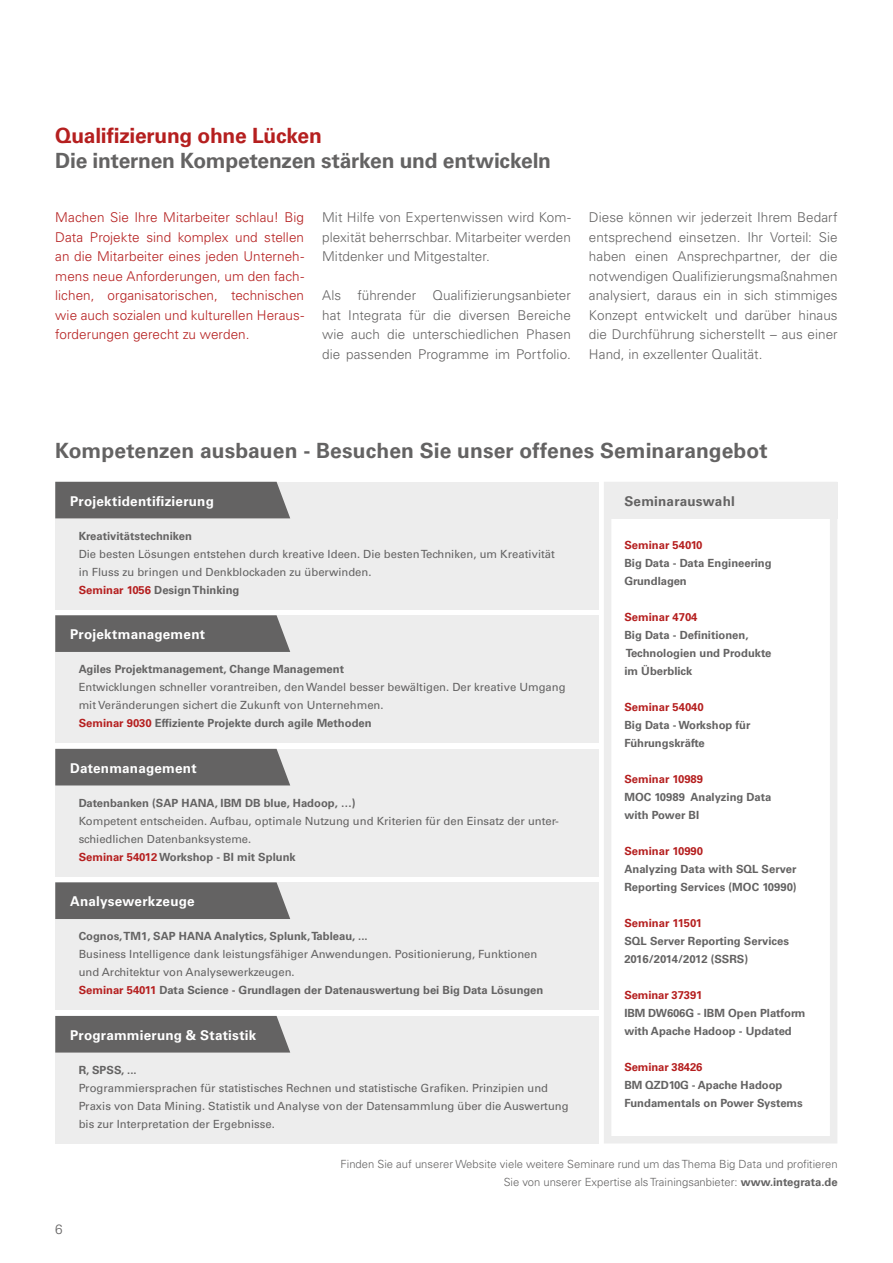
<style>
.page{position:relative;width:893px;height:1263px;background:#fff}
.page>*{position:absolute;margin:0;border:0;box-sizing:border-box;transform-origin:0 0}
.t1{font:700 21px "Univers LT Std";color:#646363}
.t2{font:700 21px "Univers LT Std";letter-spacing:-.015em;color:#b51f1f}
.t3{font:300 13.5px/19.5px "Univers LT Std";letter-spacing:.005em;color:#646363;text-align:justify}
.t4{font:300 13.5px/19.5px "Univers LT Std";letter-spacing:.005em;color:#b51f1f;text-align:justify}
.t5{font:700 13.5px "Univers LT Std";letter-spacing:.015em;color:#fff}
.t6{font:700 13.5px "Univers LT Std";letter-spacing:.015em;color:#646363}
.t7{font:11.25px/18px "Univers LT Std";color:#646363}
.t8{font:700 11.25px/18px "Univers LT Std";color:#646363}
.t9{font:300 11.25px/18px "Univers LT Std";color:#646363;text-align:right}
.t10{font:700 11.25px "Univers LT Std";color:#b51f1f}
.s1{font-weight:700;color:#b51f1f}
.s2{font-weight:700}
</style>
<div class="page">
<div style="left:604px;top:482px;width:233px;height:661px;border:8px solid #ededed"></div>
<div style="left:604px;top:482px;width:233px;height:36px;background:#ededed"></div>
<div style="left:55px;top:482px;width:543px;height:127px;background:#ededed"></div>
<div style="left:55px;top:482px;width:235px;height:36px;background:#646363"></div>
<div style="left:55px;top:615px;width:543px;height:128px;background:#ededed"></div>
<div style="left:55px;top:615px;width:235px;height:37px;background:#646363"></div>
<div style="left:55px;top:749px;width:543px;height:127px;background:#ededed"></div>
<div style="left:55px;top:749px;width:235px;height:36px;background:#646363"></div>
<div style="left:55px;top:882px;width:543px;height:128px;background:#ededed"></div>
<div style="left:55px;top:882px;width:235px;height:37px;background:#646363"></div>
<div style="left:55px;top:1016px;width:543px;height:127px;background:#ededed"></div>
<div style="left:55px;top:1016px;width:235px;height:36px;background:#646363"></div>
<h1 class="t2" style="left:55px;top:123px;width:268px">Qualifizierung ohne Lücken</h1>
<h1 class="t1" style="left:55px;top:149px;width:497px">Die internen Kompetenzen stärken und entwickeln</h1>
<p class="t4" style="left:55px;top:208px;width:250px">Machen Sie Ihre Mitarbeiter schlau! Big Data Projekte sind komplex und stellen an die Mitarbeiter eines jeden Unterneh&shy;mens neue Anforderungen, um den fach&shy;lichen, organisatorischen, technischen wie auch sozialen und kulturellen Heraus&shy;forderungen gerecht zu werden.</p>
<p class="t3" style="left:322px;top:208px;width:250px">Mit Hilfe von Expertenwissen wird Kom&shy;plexität beherrschbar. Mitarbeiter werden Mitdenker und Mitgestalter.</p>
<p class="t3" style="left:322px;top:286px;width:250px">Als führender Qualifizierungsanbieter hat Integrata für die diversen Bereiche wie auch die unterschiedlichen Phasen die passenden Programme im Portfolio.</p>
<p class="t3" style="left:589px;top:208px;width:250px">Diese können wir jederzeit Ihrem Bedarf entsprechend einsetzen. Ihr Vorteil: Sie haben einen Ansprechpartner, der die notwendigen Qualifizierungsmaßnahmen analysiert, daraus ein in sich stimmiges Konzept entwickelt und darüber hinaus die Durchführung sicherstellt – aus einer Hand, in exzellenter Qualität.</p>
<h1 class="t1" style="left:55px;top:438px;width:714px">Kompetenzen ausbauen - Besuchen Sie unser offenes Seminarangebot</h1>
<p class="t5" style="left:70px;top:493px;width:145px">Projektidentifizierung</p>
<p class="t8" style="left:79px;top:527px;width:115px">Kreativitätstechniken</p>
<p class="t7" style="left:79px;top:545px;width:478px">Die besten Lösungen entstehen durch kreative Ideen. Die besten Techniken, um Kreativität in Fluss zu bringen und Denkblockaden zu überwinden.<br><span class="s1">Seminar 1056</span> <span class="s2">Design Thinking</span></p>
<p class="t5" style="left:70px;top:627px;width:136px">Projektmanagement</p>
<p class="t8" style="left:79px;top:660px;width:267px">Agiles Projektmanagement, Change Management</p>
<p class="t7" style="left:79px;top:678px;width:488px">Entwicklungen schneller vorantreiben, den Wandel besser bewältigen. Der kreative Umgang mit Veränderungen sichert die Zukunft von Unternehmen.<br><span class="s1">Seminar 9030</span> <span class="s2">Effiziente Projekte durch agile Methoden</span></p>
<p class="t5" style="left:70px;top:760px;width:128px">Datenmanagement</p>
<p class="t8" style="left:79px;top:794px;width:279px">Datenbanken (SAP HANA, IBM DB blue, Hadoop, …)</p>
<p class="t7" style="left:79px;top:812px;width:482px">Kompetent entscheiden. Aufbau, optimale Nutzung und Kriterien für den Einsatz der unter&shy;schiedlichen Datenbanksysteme.<br><span class="s1">Seminar 54012</span> <span class="s2">Workshop - BI mit Splunk</span></p>
<p class="t5" style="left:70px;top:894px;width:126px">Analysewerkzeuge</p>
<p class="t8" style="left:79px;top:927px;width:290px">Cognos, TM1, SAP HANA Analytics, Splunk, Tableau, ...</p>
<p class="t7" style="left:79px;top:945px;width:466px">Business Intelligence dank leistungsfähiger Anwendungen. Positionierung, Funktionen und Architektur von Analysewerkzeugen.<br><span class="s1">Seminar 54011</span> <span class="s2">Data Science - Grundlagen der Datenauswertung bei Big Data Lösungen</span></p>
<p class="t5" style="left:70px;top:1027px;width:188px">Programmierung &amp; Statistik</p>
<p class="t8" style="left:79px;top:1061px;width:59px">R, SPSS, ...</p>
<p class="t7" style="left:79px;top:1079px;width:491px">Programmiersprachen für statistisches Rechnen und statistische Grafiken. Prinzipien und<br>Praxis von Data Mining. Statistik und Analyse von der Datensammlung über die Auswertung bis zur Interpretation der Ergebnisse.</p>
<p class="t6" style="left:624px;top:493px;width:112px">Seminarauswahl</p>
<p class="t10" style="left:624px;top:538px;width:80px">Seminar 54010</p>
<p class="t8" style="left:624px;top:554px;width:149px">Big Data - Data Engineering<br>Grundlagen</p>
<p class="t10" style="left:624px;top:610px;width:75px">Seminar 4704</p>
<p class="t8" style="left:624px;top:626px;width:149px">Big Data - Definitionen,<br>Technologien und Produkte im Überblick</p>
<p class="t10" style="left:624px;top:700px;width:81px">Seminar 54040</p>
<p class="t8" style="left:624px;top:716px;width:128px">Big Data - Workshop für<br>Führungskräfte</p>
<p class="t10" style="left:624px;top:772px;width:80px">Seminar 10989</p>
<p class="t8" style="left:624px;top:788px;width:148px">MOC 10989 Analyzing Data with Power BI</p>
<p class="t10" style="left:624px;top:844px;width:80px">Seminar 10990</p>
<p class="t8" style="left:624px;top:860px;width:174px">Analyzing Data with SQL Server<br>Reporting Services (MOC 10990)</p>
<p class="t10" style="left:624px;top:916px;width:79px">Seminar 11501</p>
<p class="t8" style="left:624px;top:932px;width:166px">SQL Server Reporting Services<br>2016/2014/2012 (SSRS)</p>
<p class="t10" style="left:624px;top:988px;width:80px">Seminar 37391</p>
<p class="t8" style="left:624px;top:1004px;width:183px">IBM DW606G - IBM Open Platform with Apache Hadoop - Updated</p>
<p class="t10" style="left:624px;top:1060px;width:80px">Seminar 38426</p>
<p class="t8" style="left:624px;top:1076px;width:180px">BM QZD10G - Apache Hadoop<br>Fundamentals on Power Systems</p>
<p class="t3" style="left:55px;top:1220px;width:9px">6</p>
<p class="t9" style="left:341px;top:1155px;width:499px">Finden Sie auf unserer Website viele weitere Seminare rund um das Thema Big Data und profitieren<br>Sie von unserer Expertise als Trainingsanbieter: <span class="s2">www.integrata.de</span></p>
</div>
